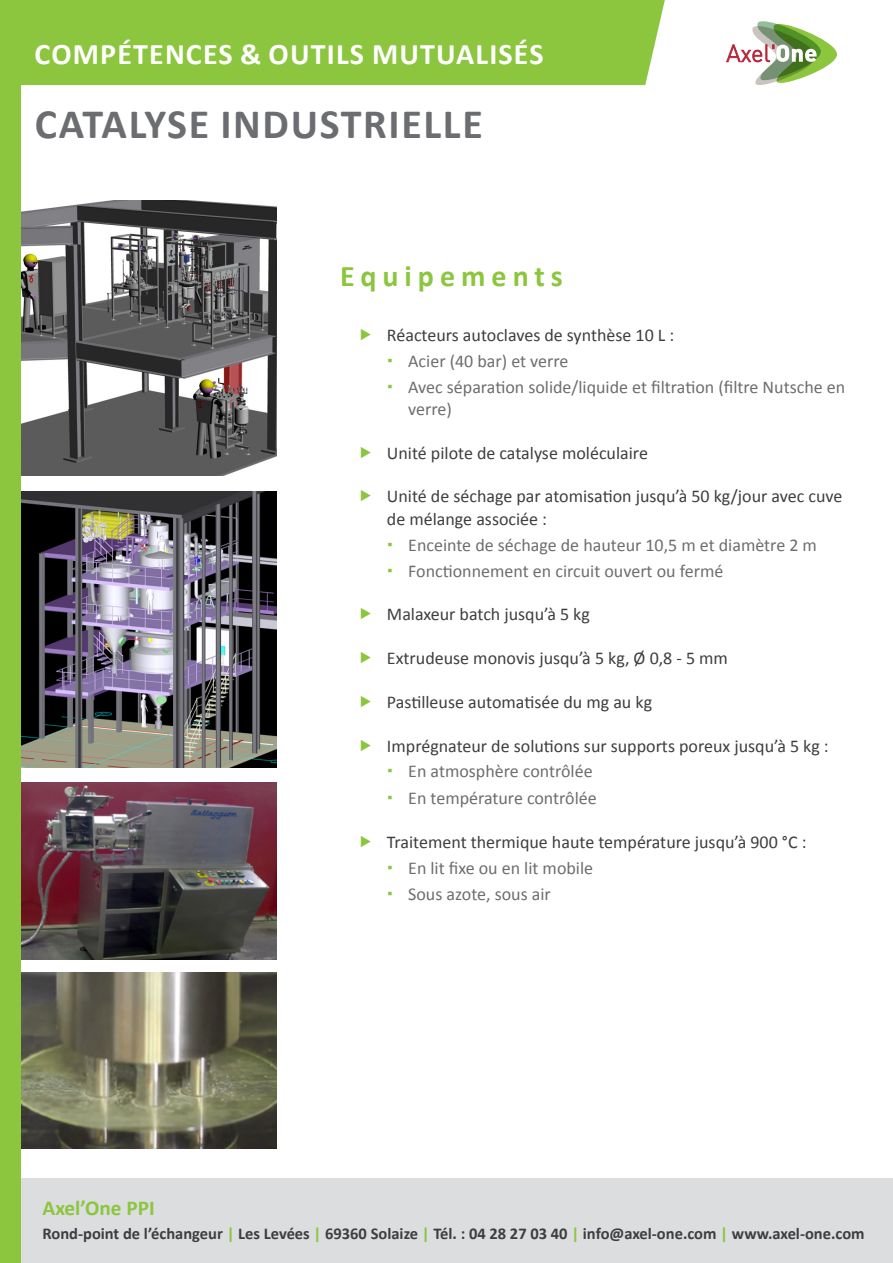
<style>
.page{position:relative;width:893px;height:1263px;background:#fff}
.page>*{position:absolute;margin:0;border:0;box-sizing:border-box;transform-origin:0 0}
.t1{font:700 42px "Calibri";letter-spacing:.04em;color:#6c6d70}
.t2{font:700 30px "Calibri";letter-spacing:.04em;color:#fff}
.t3{font:700 30px "Calibri";letter-spacing:.2em;color:#8bc63e}
.t4{font:700 21.15px "Calibri";color:#8bc63e}
.t5{font:18px/22.5px "Calibri";color:#3e3e3f}
.t6{font:18px/21.6px "Calibri";color:#6c6d70}
.t7{font:700 16.5px "Calibri";color:#3e3e3f}
.s1{color:#8bc63e}
.s2{font-size:16.65px;color:#8bc63e}
</style>
<div class="page">
<div style="left:21px;top:0;width:644px;height:85px;background:#8bc63e"></div>
<svg style="left:726px;top:21px;width:111px;height:64px"></svg>
<div style="left:21px;top:1178px;width:872px;height:85px;background:#dcdddf"></div>
<div style="left:0;top:0;width:21px;height:1263px;background:#8bc63e"></div>
<img style="left:21px;top:491px;width:255px;height:276px">
<img style="left:21px;top:200px;width:255px;height:275px">
<img style="left:21px;top:972px;width:255px;height:176px">
<img style="left:21px;top:783px;width:255px;height:176px">
<h2 class="t2" style="left:35px;top:35px;width:510px">COMPÉTENCES &amp; OUTILS MUTUALISÉS</h2>
<p class="t1" style="left:35px;top:97px;width:449px">CATALYSE INDUSTRIELLE</p>
<p class="t3" style="left:340px;top:257px;width:224px">Equipements</p>
<p class="t5" style="left:387px;top:324px;width:289px">Réacteurs autoclaves de synthèse 10 L :</p>
<p class="t6" style="left:408px;top:351px;width:162px">Acier (40 bar) et verre</p>
<p class="t6" style="left:408px;top:376px;width:439px">Avec séparation solide/liquide et filtration (filtre Nutsche en verre)</p>
<p class="t5" style="left:387px;top:441px;width:262px">Unité pilote de catalyse moléculaire</p>
<p class="t5" style="left:387px;top:485px;width:457px">Unité de séchage par atomisation jusqu’à 50 kg/jour avec cuve de mélange associée :</p>
<p class="t6" style="left:408px;top:534px;width:410px">Enceinte de séchage de hauteur 10,5 m et diamètre 2 m</p>
<p class="t6" style="left:408px;top:560px;width:317px">Fonctionnement en circuit ouvert ou fermé</p>
<p class="t5" style="left:387px;top:603px;width:204px">Malaxeur batch jusqu’à 5 kg</p>
<p class="t5" style="left:387px;top:647px;width:343px">Extrudeuse monovis jusqu’à 5 kg, Ø 0,8 - 5 mm</p>
<p class="t5" style="left:387px;top:691px;width:267px">Pastilleuse automatisée du mg au kg</p>
<p class="t5" style="left:387px;top:734px;width:443px">Imprégnateur de solutions sur supports poreux jusqu’à 5 kg :</p>
<p class="t6" style="left:408px;top:761px;width:186px">En atmosphère contrôlée</p>
<p class="t6" style="left:408px;top:787px;width:190px">En température contrôlée</p>
<p class="t5" style="left:387px;top:831px;width:421px">Traitement thermique haute température jusqu’à 900 °C :</p>
<p class="t6" style="left:408px;top:857px;width:186px">En lit fixe ou en lit mobile</p>
<p class="t6" style="left:408px;top:883px;width:144px">Sous azote, sous air</p>
<p class="t4" style="left:43px;top:1194px;width:114px">Axel’One PPI</p>
<p class="t7" style="left:43px;top:1223px;width:824px">Rond-point de l’échangeur <span class="s1">|</span> Les Levées <span class="s1">|</span> 69360 Solaize <span class="s1">|</span> Tél. : 04 28 27 03 40 <span class="s1">|</span> info@axel-one.com <span class="s2">|</span> www.axel-one.com</p>
</div>
